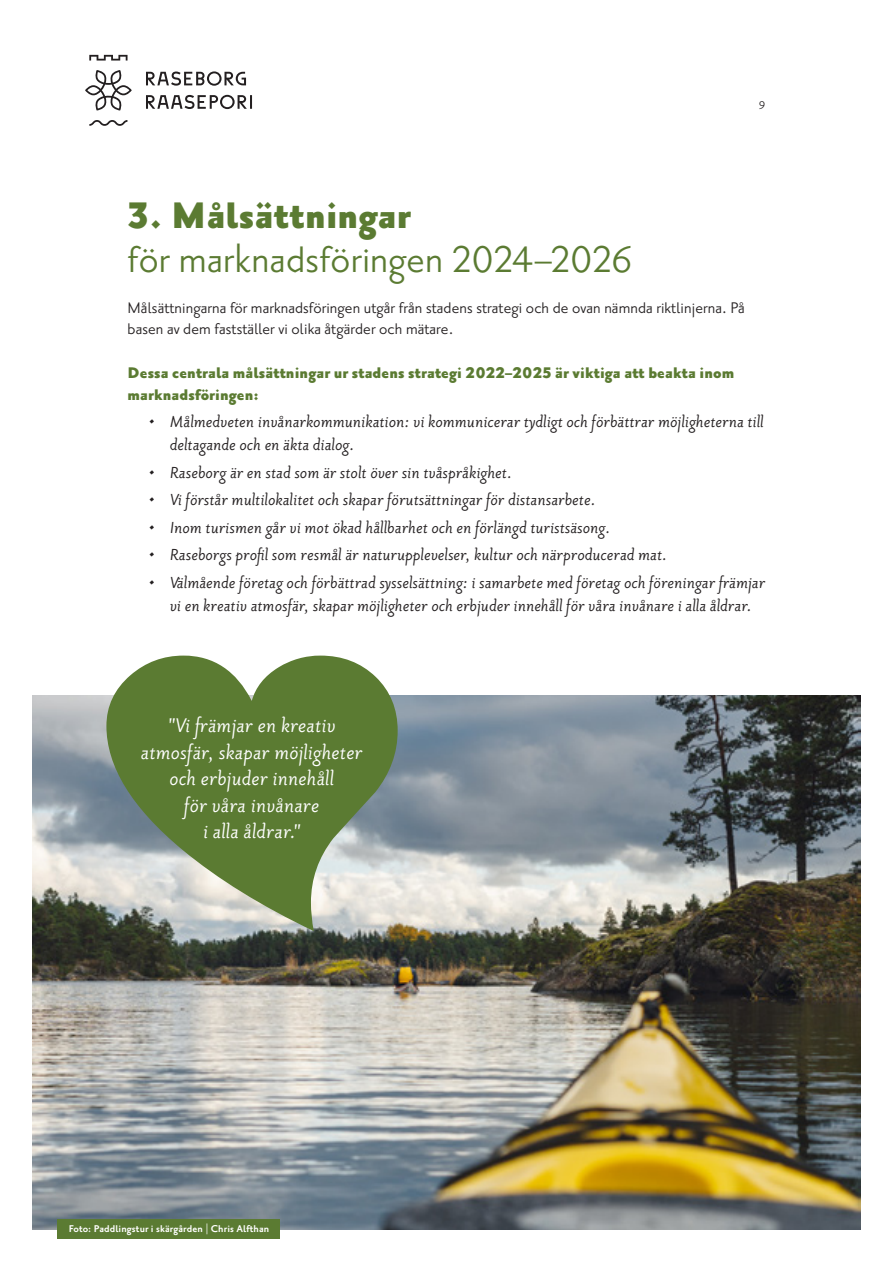
<style>
.page{position:relative;width:893px;height:1263px;background:#fff}
.page>*{position:absolute;margin:0;border:0;box-sizing:border-box;transform-origin:0 0}
.Rubrik_2{font:45px "Priori Sans OT";letter-spacing:.005em;color:#5b7b32}
.Rubrik_2-2{font:900 45px "Priori Sans OT";letter-spacing:.005em;color:#5b7b32}
.Nosto{font:italic 24.15px/26.5px "Priori Sans OT";letter-spacing:.01em;color:#fff;text-align:center}
.t1{font:italic 19.5px/23.2px "Priori Sans OT";letter-spacing:.005em;color:#231f20}
.Brödtext{font:18.75px/21.8px "Priori Sans OT";letter-spacing:.005em;color:#231f20}
.Boldad_brödtext{font:900 18.75px/21.8px "Priori Sans OT";letter-spacing:.005em;color:#5b7b32}
.t2{font:13.5px "Priori Sans OT";color:#231f20}
.Bildtext{font:700 12px "Priori Sans OT";letter-spacing:.01em;color:#fff}
</style>
<div class="page">
<svg style="left:85px;top:55px;width:167px;height:71px"></svg>
<img style="left:33px;top:695px;width:827px;height:534px">
<svg style="left:106px;top:656px;width:292px;height:275px;background:#809667"></svg>
<div style="left:57px;top:1219px;width:223px;height:19px;background:#5b7b32"></div>
<p class="Rubrik_2-2" style="left:128px;top:192px;width:285px">3. Målsättningar</p>
<p class="Rubrik_2" style="left:128px;top:235px;width:507px">för marknadsföringen 2024–2026</p>
<p class="t2" style="left:759px;top:98px;width:8px">9</p>
<p class="Brödtext" style="left:128px;top:297px;width:619px">Målsättningarna för marknadsföringen utgår från stadens strategi och de ovan nämnda riktlinjerna. På basen av dem fastställer vi olika åtgärder och mätare.</p>
<p class="Boldad_brödtext" style="left:128px;top:362px;width:608px">Dessa centrala målsättningar ur stadens strategi 2022–2025 är viktiga att beakta inom marknadsföringen:</p>
<p class="t1" style="left:170px;top:411px;width:595px;text-indent:-21px">• Målmedveten invånarkommunikation: vi kommunicerar tydligt och förbättrar möjligheterna till deltagande och en äkta dialog.</p>
<p class="t1" style="left:149px;top:461px;width:365px">• Raseborg är en stad som är stolt över sin tvåspråkighet.</p>
<p class="t1" style="left:149px;top:489px;width:449px">• Vi förstår multilokalitet och skapar förutsättningar för distansarbete.</p>
<p class="t1" style="left:149px;top:516px;width:463px">• Inom turismen går vi mot ökad hållbarhet och en förlängd turistsäsong.</p>
<p class="t1" style="left:149px;top:544px;width:520px">• Raseborgs profil som resmål är naturupplevelser, kultur och närproducerad mat.</p>
<p class="t1" style="left:149px;top:571px;width:618px;text-align:center">• Välmående företag och förbättrad sysselsättning: i samarbete med företag och föreningar främjar vi en kreativ atmosfär, skapar möjligheter och erbjuder innehåll för våra invånare i alla åldrar.</p>
<p class="Nosto" style="left:141px;top:713px;width:223px">"Vi främjar en kreativ atmosfär, skapar möjligheter och erbjuder innehåll<br>för våra invånare<br>i alla åldrar."</p>
<p class="Bildtext" style="left:69px;top:1222px;width:202px">Foto: Paddlingstur i skärgården | Chris Alfthan</p>
</div>
